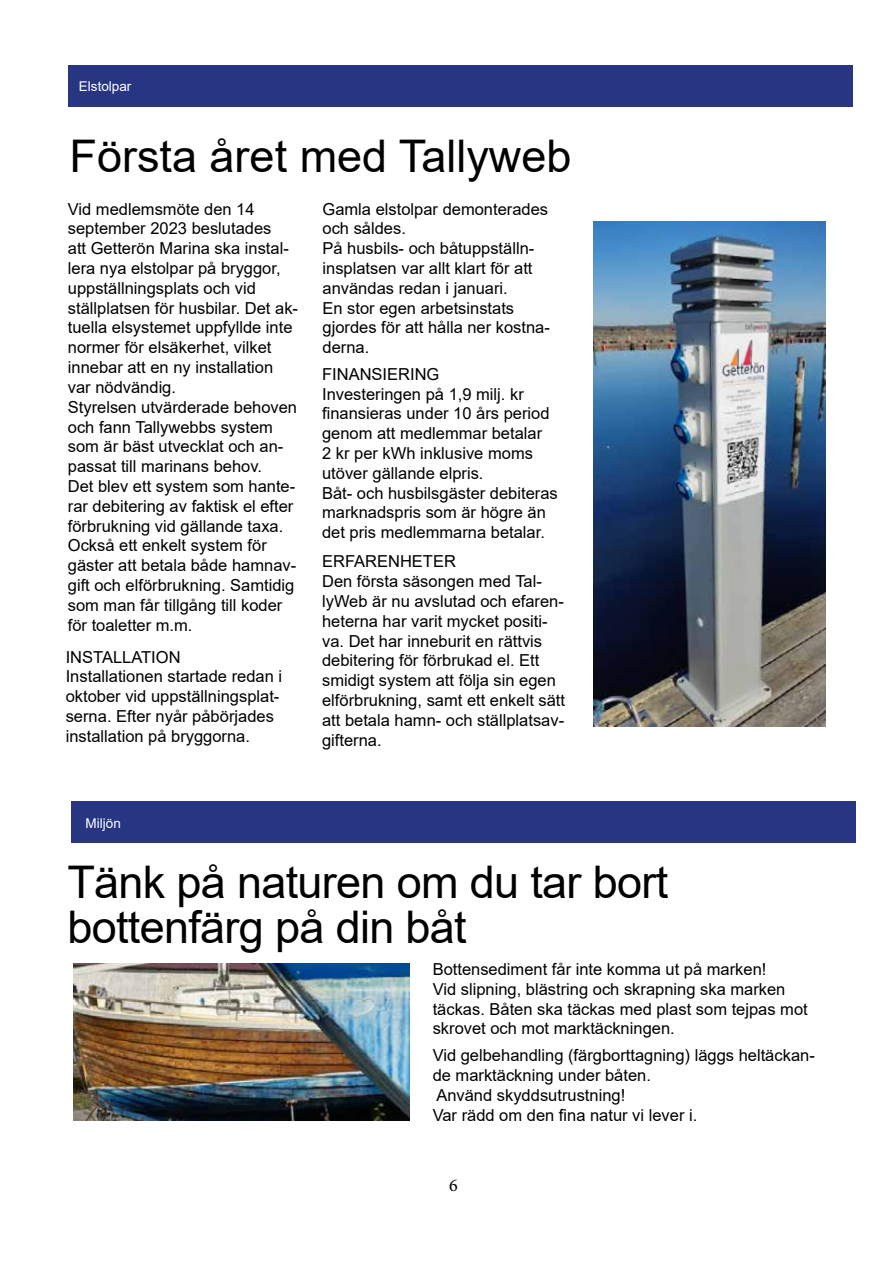
<style>
.page{position:relative;width:893px;height:1263px;background:#fff}
.page>*{position:absolute;margin:0;border:0;box-sizing:border-box;transform-origin:0 0}
.t1{font:45px/45px "Arial";letter-spacing:-.015em;color:#000}
.t2{font:18px "Minion Pro";color:#000}
.t3{font:16.5px/19.8px "Arial";color:#000}
.t4{font:13.5px "Arial";color:#fff}
</style>
<div class="page">
<div style="left:68px;top:65px;width:785px;height:42px;background:#283583"></div>
<div style="left:71px;top:801px;width:784px;height:42px;background:#283583"></div>
<img style="left:594px;top:221px;width:231px;height:505px">
<img style="left:73px;top:963px;width:336px;height:157px">
<p class="t4" style="left:79px;top:77px;width:54px">Elstolpar</p>
<h1 class="t1" style="left:70px;top:134px;width:503px">Första året med Tallyweb</h1>
<p class="t3" style="left:68px;top:199px;width:232px">Vid medlemsmöte den 14 september 2023 beslutades<br>att Getterön Marina ska instal&shy;lera nya elstolpar på bryggor, uppställningsplats och vid ställplatsen för husbilar. Det ak&shy;tuella elsystemet uppfyllde inte normer för elsäkerhet, vilket innebar att en ny installation var nödvändig.<br>Styrelsen utvärderade behoven och fann Tallywebbs system som är bäst utvecklat och an&shy;passat till marinans behov.<br>Det blev ett system som hante&shy;rar debitering av faktisk el efter förbrukning vid gällande taxa.<br>Också ett enkelt system för gäster att betala både hamnav&shy;gift och elförbrukning. Samtidig som man får tillgång till koder för toaletter m.m.</p>
<p class="t3" style="left:323px;top:199px;width:229px">Gamla elstolpar demonterades och såldes.<br>På husbils- och båtuppställn&shy;insplatsen var allt klart för att användas redan i januari.<br>En stor egen arbetsinstats gjordes för att hålla ner kostna&shy;derna.</p>
<p class="t3" style="left:322px;top:364px;width:237px">FINANSIERING<br>Investeringen på 1,9 milj. kr finansieras under 10 års period genom att medlemmar betalar<br>2 kr per kWh inklusive moms utöver gällande elpris.<br>Båt- och husbilsgäster debiteras marknadspris som är högre än det pris medlemmarna betalar.</p>
<p class="t3" style="left:322px;top:552px;width:245px">ERFARENHETER<br>Den första säsongen med Tal&shy;lyWeb är nu avslutad och efaren&shy;heterna har varit mycket positi&shy;va. Det har inneburit en rättvis debitering för förbrukad el. Ett smidigt system att följa sin egen elförbrukning, samt ett enkelt sätt att betala hamn- och ställplatsav&shy;gifterna.</p>
<p class="t3" style="left:66px;top:647px;width:218px">INSTALLATION<br>Installationen startade redan i oktober vid uppställningsplat&shy;serna. Efter nyår påbörjades installation på bryggorna.</p>
<p class="t4" style="left:86px;top:813px;width:37px">Miljön</p>
<h1 class="t1" style="left:67px;top:860px;width:602px">Tänk på naturen om du tar bort bottenfärg på din båt</h1>
<p class="t3" style="left:433px;top:959px;width:377px">Bottensediment får inte komma ut på marken!<br>Vid slipning, blästring och skrapning ska marken täckas. Båten ska täckas med plast som tejpas mot skrovet och mot marktäckningen.</p>
<p class="t3" style="left:433px;top:1046px;width:384px">Vid gelbehandling (färgborttagning) läggs heltäckan&shy;de marktäckning under båten.<br>Använd skyddsutrustning!<br>Var rädd om den fina natur vi lever i.</p>
<p class="t2" style="left:449px;top:1173px;width:10px">6</p>
</div>
